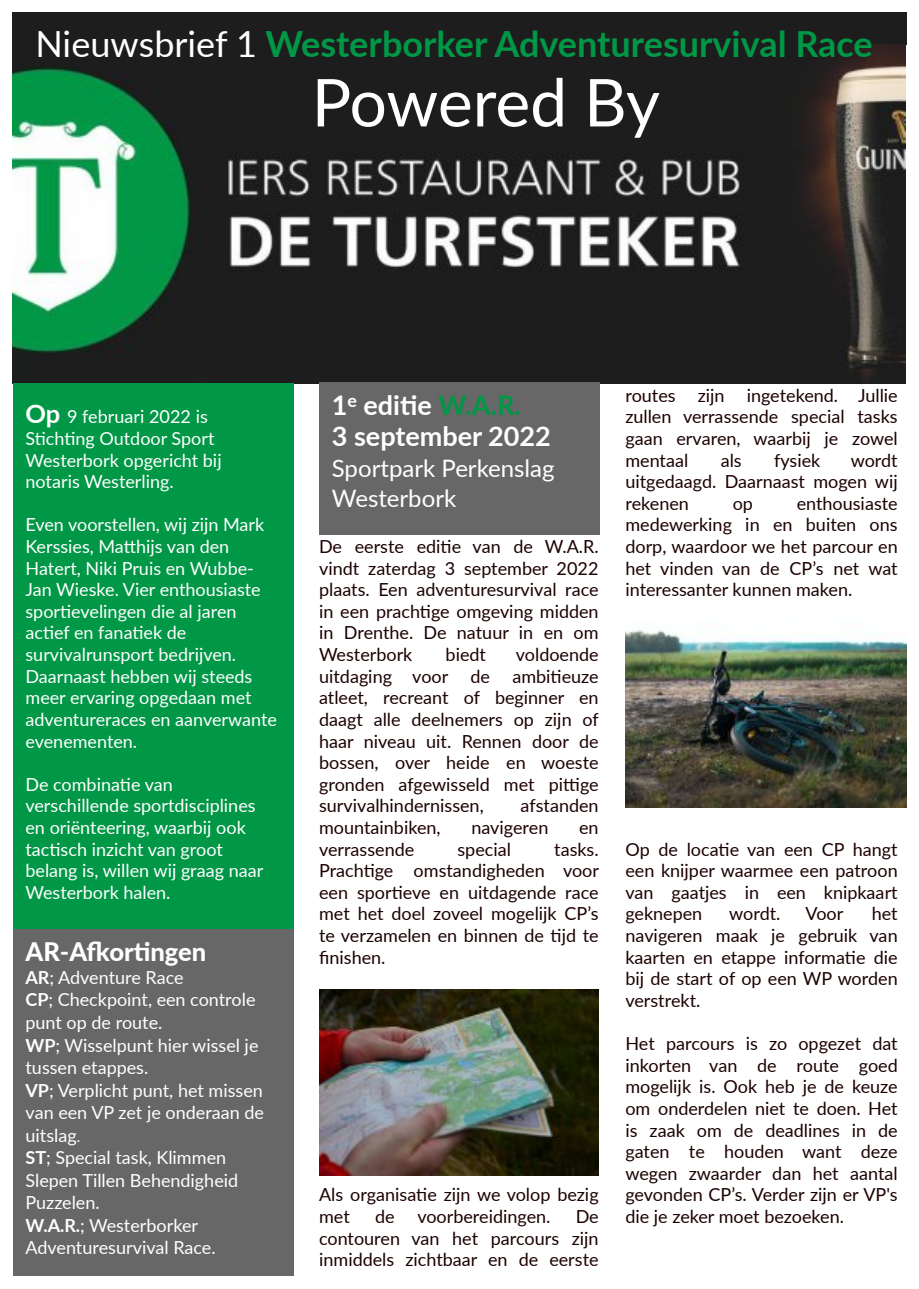
<style>
.page{position:relative;width:919px;height:1289px;background:#fff}
.page>*{position:absolute;margin:0;border:0;box-sizing:border-box;transform-origin:0 0}
.t1{font:66px "Lato";letter-spacing:-.01em;color:#fff}
.t2{font:700 36px "Lato";color:#009746}
.t3{font:700 27px/30.6px "Lato";color:#fff}
.t4{font:800 25.5px "Lato";color:#fff}
.t5{font:24px/30.6px "Lato";color:#fff}
.t6{font:18px/21.6px "Lato";color:#1c0000;text-align:justify}
.t7{font:18px/21.6px "Lato";color:#fff}
.s1{font-weight:400;color:#fff}
.s2{font-weight:700;font-size:25.5px}
.s3{font-weight:700}
.s4{font-size:15px}
.s5{color:#009746}
</style>
<div class="page">
<div style="left:13px;top:13px;width:893px;height:31px;background:#1d1d1d"></div>
<div style="left:12px;top:12px;width:894px;height:33px;border:2px solid #1d1d1d"></div>
<img style="left:13px;top:44px;width:892px;height:339px">
<div style="left:13px;top:383px;width:280px;height:555px;background:#009746"></div>
<img style="left:625px;top:630px;width:281px;height:177px">
<div style="left:319px;top:382px;width:281px;height:153px;background:#676767"></div>
<div style="left:13px;top:929px;width:280px;height:347px;background:#676767"></div>
<img style="left:319px;top:989px;width:279px;height:186px">
<h2 class="t2" style="left:35px;top:21px;width:838px"><span class="s1">Nieuwsbrief 1</span> Westerborker Adventuresurvival Race</h2>
<h1 class="t1" style="left:311px;top:61px;width:350px">Powered By</h1>
<p class="t7" style="left:26px;top:405px;width:198px"><span class="s2">Op</span> 9 februari 2022 is<br>Stichting Outdoor Sport<br>Westerbork opgericht bij notaris Westerling.</p>
<p class="t7" style="left:26px;top:513px;width:253px">Even voorstellen, wij zijn Mark<br>Kerssies, Matthijs van den<br>Hatert, Niki Pruis en Wubbe‐<br>Jan Wieske. Vier enthousiaste sportievelingen die al jaren actief en fanatiek de survivalrunsport bedrijven.<br>Daarnaast hebben wij steeds meer ervaring opgedaan met adventureraces en aanverwante evenementen.</p>
<p class="t7" style="left:26px;top:773px;width:239px">De combinatie van verschillende sportdisciplines en oriënteering, waarbij ook tactisch inzicht van groot belang is, willen wij graag naar<br>Westerbork halen.</p>
<h3 class="t4" style="left:26px;top:936px;width:182px">AR‐Afkortingen</h3>
<p class="t7" style="left:26px;top:965px;width:240px;line-height:22.5px"><span class="s3">AR</span>; Adventure Race<br><span class="s3">CP</span>; Checkpoint, een controle punt op de route.<br><span class="s3">WP</span>; Wisselpunt hier wissel je tussen etappes.<br><span class="s3">VP</span>; Verplicht punt, het missen van een VP zet je onderaan de uitslag<span class="s4">.<br></span><span class="s3">ST</span>; Special task, Klimmen<br>Slepen Tillen Behendigheid<br>Puzzelen.<br><span class="s3">W.A.R.</span>; Westerborker<br>Adventuresurvival Race.</p>
<h3 class="t3" style="left:332px;top:389px;width:220px">1<sup>e</sup> editie <span class="s5">W.A.R.<br></span>3 september 2022</h3>
<h3 class="t5" style="left:332px;top:452px;width:224px">Sportpark Perkenslag<br>Westerbork</h3>
<p class="t6" style="left:319px;top:535px;width:281px">De eerste editie van de W.A.R. vindt zaterdag 3 september 2022 plaats. Een adventuresurvival race in een prachtige omgeving midden in Drenthe. De natuur in en om Westerbork</p>
<p class="t6" style="left:319px;top:643px;width:281px;text-indent:197px">voldoende uitdaging voor de ambitieuze atleet, recreant of beginner en daagt alle deelnemers op zijn of haar niveau uit. Rennen door de bossen, over heide en woeste gronden afgewisseld met pittige survivalhindernissen,</p>
<p class="t6" style="left:445px;top:643px;width:42px">biedt</p>
<p class="t6" style="left:520px;top:794px;width:79px">afstanden</p>
<p class="t6" style="left:319px;top:816px;width:123px">mountainbiken,</p>
<p class="t6" style="left:471px;top:816px;width:78px">navigeren</p>
<p class="t6" style="left:579px;top:816px;width:21px">en</p>
<p class="t6" style="left:319px;top:837px;width:97px">verrassende</p>
<p class="t6" style="left:457px;top:837px;width:55px">special</p>
<p class="t6" style="left:319px;top:837px;width:281px;text-indent:235px">tasks.<br>Prachtige omstandigheden voor een sportieve en uitdagende race met het doel zoveel mogelijk CP’s te verzamelen en binnen de tijd te finishen.</p>
<p class="t6" style="left:319px;top:1183px;width:281px">Als organisatie zijn we volop bezig met</p>
<p class="t6" style="left:375px;top:1205px;width:21px">de</p>
<p class="t6" style="left:417px;top:1205px;width:134px">voorbereidingen.</p>
<p class="t6" style="left:319px;top:1205px;width:281px;text-indent:256px">De contouren van het parcours zijn inmiddels zichtbaar en de eerste</p>
<p class="t6" style="left:625px;top:384px;width:274px">routes zijn ingetekend. Jullie zullen verrassende special tasks gaan ervaren, waarbij je zowel mentaal</p>
<p class="t6" style="left:625px;top:449px;width:274px;text-indent:225px">wordt uitgedaagd. Daarnaast mogen wij rekenen</p>
<p class="t6" style="left:720px;top:449px;width:22px">als</p>
<p class="t6" style="left:774px;top:449px;width:48px">fysiek</p>
<p class="t6" style="left:625px;top:492px;width:274px;text-indent:171px">enthousiaste medewerking in en buiten ons dorp, waardoor we het parcour en het vinden van de CP’s net wat interessanter kunnen maken.</p>
<p class="t6" style="left:732px;top:492px;width:22px">op</p>
<p class="t6" style="left:625px;top:837px;width:274px">Op de locatie van een CP hangt een knijper waarmee een patroon van gaatjes in een knipkaart geknepen</p>
<p class="t6" style="left:625px;top:902px;width:274px;text-indent:246px">het navigeren maak je gebruik van kaarten en etappe informatie die bij de start of op een WP worden verstrekt.</p>
<p class="t6" style="left:625px;top:1032px;width:274px">Het parcours is zo opgezet dat inkorten van de route goed mogelijk is. Ook heb je de keuze om onderdelen niet te doen. Het is zaak om de deadlines in de gaten te houden want deze wegen zwaarder dan het aantal gevonden CP’s. Verder zijn er VP's die je zeker moet bezoeken.</p>
<p class="t6" style="left:729px;top:902px;width:53px">wordt.</p>
<p class="t6" style="left:805px;top:902px;width:39px">Voor</p>
</div>
